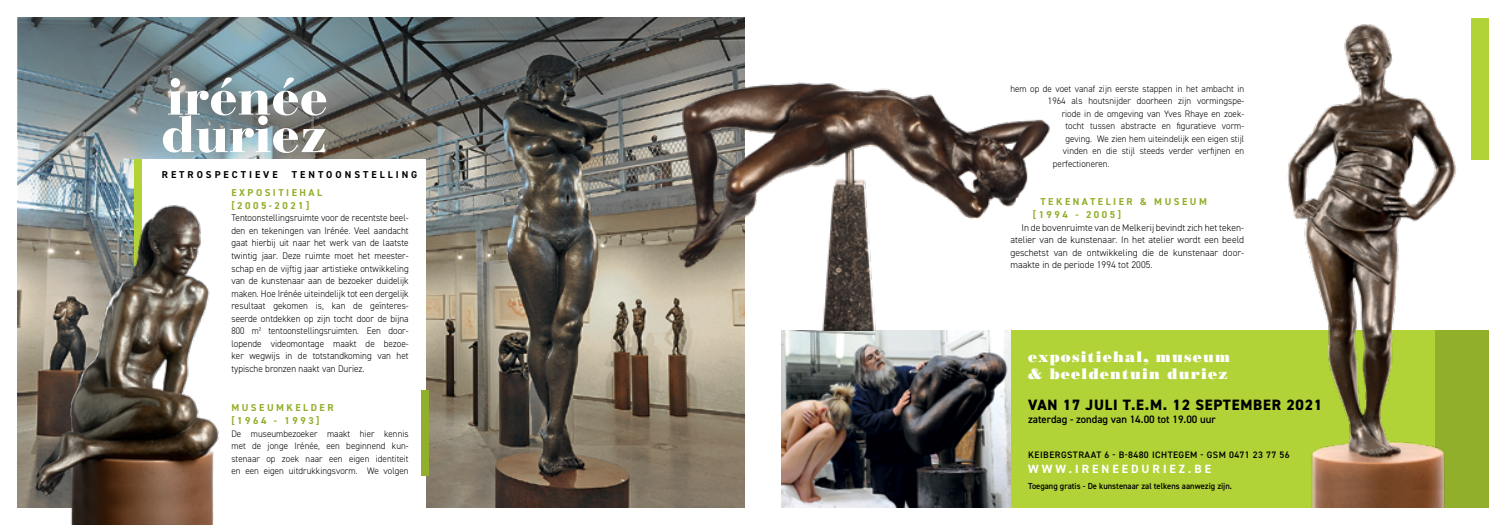
<style>
.page{position:relative;width:1489px;height:525px;background:#fff}
.page>*{position:absolute;margin:0;border:0;box-sizing:border-box;transform-origin:0 0}
.t1{font:900 50.75px/37.5px "Bauer Bodoni Std";color:#fff}
.t2{font:15px/16.8px "Bodoni Poster";letter-spacing:.08em;color:#fff}
.t3{font:800 15px "DIN2014";letter-spacing:.05em;color:#000}
.t4{font:700 12px "DIN2014";letter-spacing:.25em;color:#fff}
.t5{font:600 10.75px "DIN2014";color:#000}
.t6{font:700 10px/13.1px "DIN2014";letter-spacing:.25em;color:#92af2b}
.t7{font:700 10px "DIN2014";letter-spacing:.3em;color:#000}
.t8{font:300 9.75px/12.5px "DIN2014";letter-spacing:.005em;color:#000;text-align:justify;scale:.94 1}
.t9{font:300 9.75px/12.5px "DIN2014";letter-spacing:.005em;color:#000;text-align:justify}
.t10{font:300 9.38px/12.5px "DIN2014";letter-spacing:.005em;color:#000;text-align:justify;scale:.96 1}
.t11{font:600 9.38px "DIN2014";letter-spacing:.05em;color:#000}
.t12{font:600 8.75px "DIN2014";color:#000}
</style>
<div class="page">
<div style="left:1010px;top:330px;width:478px;height:177px;background:#b2d338"></div>
<div style="left:1435px;top:330px;width:53px;height:177px;background:#92af2b"></div>
<div style="left:1470px;top:18px;width:18px;height:141px;background:#b2d338"></div>
<img style="left:425px;top:212px;width:319px;height:295px">
<svg style="left:18px;top:18px;width:616px;height:194px"></svg>
<div style="left:142px;top:159px;width:283px;height:365px;background:#fff"></div>
<img style="left:781px;top:330px;width:229px;height:177px">
<div style="left:422px;top:390px;width:7px;height:85px;background:#92af2b"></div>
<img style="left:17px;top:144px;width:249px;height:380px">
<img style="left:634px;top:17px;width:416px;height:313px">
<img style="left:1288px;top:24px;width:168px;height:483px">
<h1 class="t1" style="left:161px;top:78px;width:168px">irénée duriez</h1>
<p class="t6" style="left:231px;top:185px;width:92px">EXPOSITIEHAL [2005-2021]</p>
<p class="t8" style="left:231px;top:212px;width:190px">Tentoonstellingsruimte voor de recentste beel&shy;den en tekeningen van Irénée. Veel aandacht gaat hierbij uit naar het werk van de laatste twintig jaar. Deze ruimte moet het meester&shy;schap en de vijftig jaar artistieke ontwikkeling van de kunstenaar aan de bezoeker duidelijk maken. Hoe Irénée uiteindelijk tot een dergelijk resultaat gekomen is, kan de geïnteres&shy;seerde ontdekken op zijn tocht door de bijna 800 m² tentoonstellingsruimten. Een door&shy;lopende videomontage maakt de bezoe&shy;ker wegwijs in de totstandkoming van het typische bronzen naakt van Duriez.</p>
<p class="t6" style="left:231px;top:400px;width:104px">MUSEUMKELDER [1964 - 1993]</p>
<p class="t10" style="left:231px;top:427px;width:186px">De museumbezoeker maakt hier kennis met de jonge Irénée, een beginnend kun&shy;stenaar op zoek naar een eigen identiteit en een eigen uitdrukkingsvorm. We volgen</p>
<p class="t7" style="left:162px;top:167px;width:117px">RETROSPECTIEVE</p>
<p class="t7" style="left:292px;top:167px;width:127px">TENTOONSTELLING</p>
<p class="t10" style="left:1010px;top:82px;width:245px">hem op de voet vanaf zijn eerste stappen in het ambacht in</p>
<p class="t10" style="left:1047px;top:95px;width:206px">1964 als houtsnijder doorheen zijn vormingspe-</p>
<p class="t10" style="left:1061px;top:107px;width:192px">riode in de omgeving van Yves Rhaye en zoek-</p>
<p class="t10" style="left:1065px;top:120px;width:188px">tocht tussen abstracte en figuratieve vorm-</p>
<p class="t10" style="left:1065px;top:132px;width:188px">geving. We zien hem uiteindelijk een eigen stijl</p>
<p class="t10" style="left:1062px;top:145px;width:190px">vinden en die stijl steeds verder verfijnen en</p>
<p class="t10" style="left:1052px;top:157px;width:61px">perfectioneren.</p>
<p class="t6" style="left:1032px;top:195px;width:175px;text-indent:8px">TEKENATELIER &amp; MUSEUM [1994 - 2005]</p>
<p class="t9" style="left:1010px;top:221px;width:235px;text-indent:11px">In de bovenruimte van de Melkerij bevindt zich het teken&shy;atelier van de kunstenaar. In het atelier wordt een beeld geschetst van de ontwikkeling die de kunstenaar door&shy;maakte in de periode 1994 tot 2005.</p>
<h2 class="t2" style="left:1028px;top:348px;width:203px">expositiehal, museum &amp; beeldentuin duriez</h2>
<h2 class="t3" style="left:1028px;top:394px;width:295px">VAN 17 JULI T.E.M. 12 SEPTEMBER 2021</h2>
<p class="t5" style="left:1028px;top:412px;width:189px">zaterdag - zondag van 14.00 tot 19.00 uur</p>
<p class="t11" style="left:1028px;top:448px;width:263px">KEIBERGSTRAAT 6 - B-8480 ICHTEGEM - GSM 0471 23 77 56</p>
<p class="t4" style="left:1028px;top:461px;width:184px">WWW.IRENEEDURIEZ.BE</p>
<p class="t12" style="left:1028px;top:480px;width:205px">Toegang gratis - De kunstenaar zal telkens aanwezig zijn.</p>
</div>
